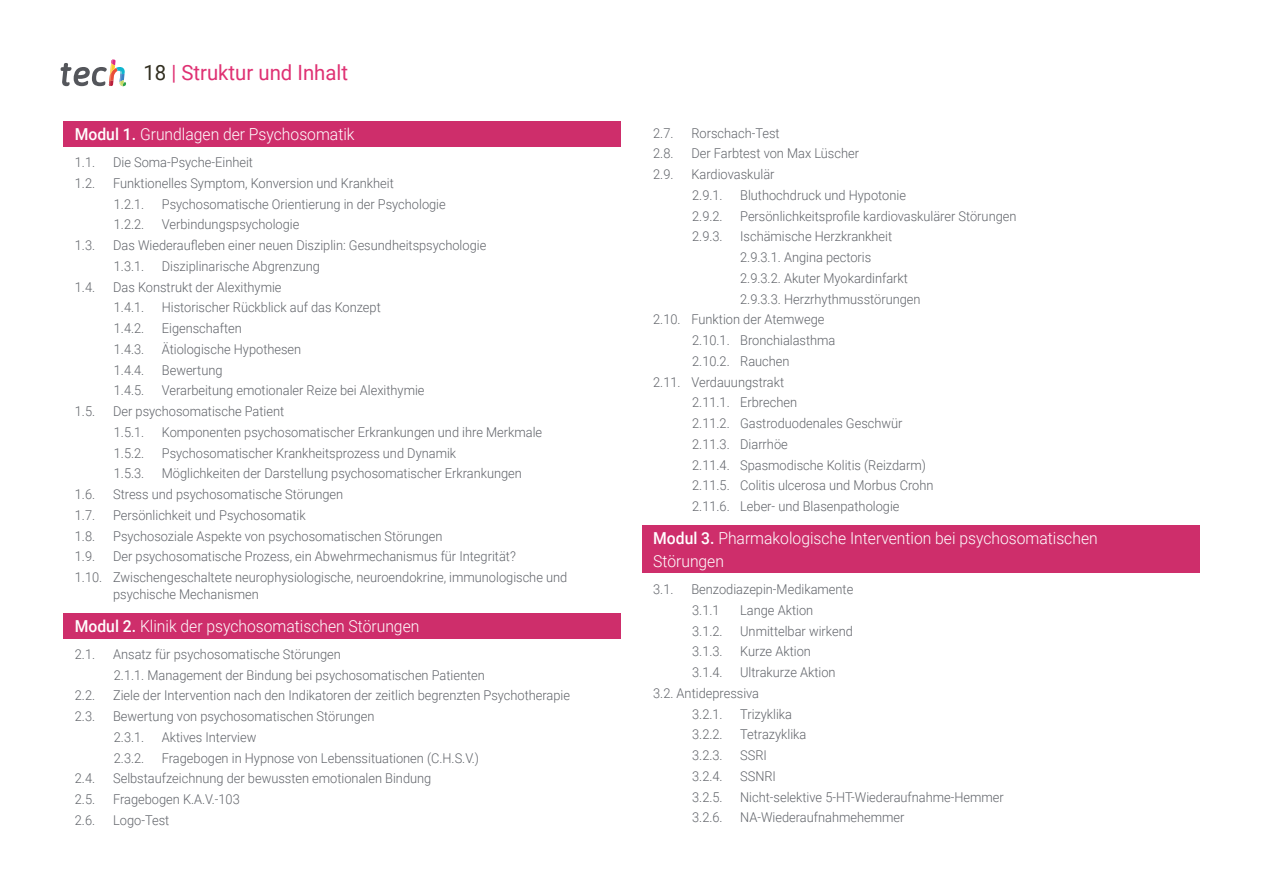
<style>
.page{position:relative;width:1263px;height:893px;background:#fff}
.page>*{position:absolute;margin:0;border:0;box-sizing:border-box;transform-origin:0 0}
.t1{font:21px "Roboto";color:#df3173}
.t2{font:300 16.5px/22.5px "Roboto";color:#fff;scale:.95 1}
.t3{font:300 13.5px/20.7px "Roboto";color:#61646a;scale:.95 1}
.s1{color:#312e20}
.s2{font-weight:500}
</style>
<div class="page">
<svg style="left:61px;top:60px;width:65px;height:27px"></svg>
<div style="left:64px;top:121px;width:557px;height:25px;background:#ce2e6b"></div>
<div style="left:64px;top:613px;width:557px;height:25px;background:#ce2e6b"></div>
<div style="left:642px;top:526px;width:557px;height:47px;background:#ce2e6b"></div>
<h1 class="t1" style="left:144px;top:57px;width:206px"><span class="s1">18</span> | Struktur und Inhalt</h1>
<p class="t2" style="left:75px;top:122px;width:296px"><span class="s2">Modul 1.</span> Grundlagen der Psychosomatik</p>
<p class="t3" style="left:75px;top:151px;width:23px">1.1.</p>
<p class="t3" style="left:113px;top:151px;width:149px">Die Soma-Psyche-Einheit</p>
<p class="t3" style="left:75px;top:172px;width:23px">1.2.</p>
<p class="t3" style="left:113px;top:172px;width:297px">Funktionelles Symptom, Konversion und Krankheit<br>1.2.1.</p>
<p class="t3" style="left:162px;top:193px;width:300px">Psychosomatische Orientierung in der Psychologie</p>
<p class="t3" style="left:114px;top:214px;width:34px">1.2.2.</p>
<p class="t3" style="left:162px;top:214px;width:146px">Verbindungspsychologie</p>
<p class="t3" style="left:75px;top:234px;width:23px">1.3.</p>
<p class="t3" style="left:113px;top:234px;width:394px">Das Wiederaufleben einer neuen Disziplin: Gesundheitspsychologie<br>1.3.1.</p>
<p class="t3" style="left:162px;top:255px;width:168px">Disziplinarische Abgrenzung</p>
<p class="t3" style="left:75px;top:276px;width:23px">1.4.</p>
<p class="t3" style="left:113px;top:276px;width:179px">Das Konstrukt der Alexithymie<br>1.4.1.</p>
<p class="t3" style="left:162px;top:297px;width:232px">Historischer Rückblick auf das Konzept</p>
<p class="t3" style="left:114px;top:317px;width:34px">1.4.2.</p>
<p class="t3" style="left:162px;top:317px;width:86px">Eigenschaften</p>
<p class="t3" style="left:114px;top:338px;width:34px">1.4.3.</p>
<p class="t3" style="left:162px;top:338px;width:148px">Ätiologische Hypothesen</p>
<p class="t3" style="left:114px;top:359px;width:34px">1.4.4.</p>
<p class="t3" style="left:162px;top:359px;width:65px">Bewertung</p>
<p class="t3" style="left:114px;top:380px;width:34px">1.4.5.</p>
<p class="t3" style="left:162px;top:380px;width:278px">Verarbeitung emotionaler Reize bei Alexithymie</p>
<p class="t3" style="left:75px;top:400px;width:23px">1.5.</p>
<p class="t3" style="left:113px;top:400px;width:182px">Der psychosomatische Patient<br>1.5.1.</p>
<p class="t3" style="left:162px;top:421px;width:402px">Komponenten psychosomatischer Erkrankungen und ihre Merkmale</p>
<p class="t3" style="left:114px;top:442px;width:34px">1.5.2.</p>
<p class="t3" style="left:162px;top:442px;width:311px">Psychosomatischer Krankheitsprozess und Dynamik</p>
<p class="t3" style="left:114px;top:463px;width:34px">1.5.3.</p>
<p class="t3" style="left:162px;top:463px;width:380px">Möglichkeiten der Darstellung psychosomatischer Erkrankungen</p>
<p class="t3" style="left:75px;top:483px;width:23px">1.6.</p>
<p class="t3" style="left:113px;top:483px;width:244px">Stress und psychosomatische Störungen</p>
<p class="t3" style="left:75px;top:504px;width:23px">1.7.</p>
<p class="t3" style="left:113px;top:504px;width:204px">Persönlichkeit und Psychosomatik</p>
<p class="t3" style="left:75px;top:525px;width:23px">1.8.</p>
<p class="t3" style="left:113px;top:525px;width:348px">Psychosoziale Aspekte von psychosomatischen Störungen</p>
<p class="t3" style="left:75px;top:546px;width:23px">1.9.</p>
<p class="t3" style="left:75px;top:546px;width:520px;text-indent:38px">Der psychosomatische Prozess, ein Abwehrmechanismus für Integrität?<br>1.10. Zwischengeschaltete neurophysiologische, neuroendokrine, immunologische und</p>
<p class="t3" style="left:113px;top:583px;width:155px">psychische Mechanismen</p>
<p class="t2" style="left:75px;top:614px;width:364px"><span class="s2">Modul 2.</span> Klinik der psychosomatischen Störungen</p>
<p class="t3" style="left:75px;top:643px;width:23px">2.1.</p>
<p class="t3" style="left:113px;top:643px;width:393px">Ansatz für psychosomatische Störungen<br>2.1.1. Management der Bindung bei psychosomatischen Patienten</p>
<p class="t3" style="left:75px;top:685px;width:23px">2.2.</p>
<p class="t3" style="left:113px;top:685px;width:483px">Ziele der Intervention nach den Indikatoren der zeitlich begrenzten Psychotherapie</p>
<p class="t3" style="left:75px;top:705px;width:23px">2.3.</p>
<p class="t3" style="left:113px;top:705px;width:277px">Bewertung von psychosomatischen Störungen<br>2.3.1.</p>
<p class="t3" style="left:162px;top:726px;width:101px">Aktives Interview</p>
<p class="t3" style="left:114px;top:747px;width:34px">2.3.2.</p>
<p class="t3" style="left:162px;top:747px;width:335px">Fragebogen in Hypnose von Lebenssituationen (C.H.S.V.)</p>
<p class="t3" style="left:75px;top:768px;width:23px">2.4.</p>
<p class="t3" style="left:113px;top:768px;width:336px">Selbstaufzeichnung der bewussten emotionalen Bindung</p>
<p class="t3" style="left:75px;top:788px;width:23px">2.5.</p>
<p class="t3" style="left:113px;top:788px;width:135px">Fragebogen K.A.V.-103</p>
<p class="t3" style="left:75px;top:809px;width:23px">2.6.</p>
<p class="t3" style="left:113px;top:809px;width:61px">Logo-Test</p>
<p class="t3" style="left:653px;top:122px;width:23px">2.7.</p>
<p class="t3" style="left:691px;top:122px;width:94px">Rorschach-Test</p>
<p class="t3" style="left:653px;top:143px;width:23px">2.8.</p>
<p class="t3" style="left:691px;top:143px;width:178px">Der Farbtest von Max Lüscher</p>
<p class="t3" style="left:653px;top:164px;width:23px">2.9.</p>
<p class="t3" style="left:691px;top:164px;width:89px">Kardiovaskulär<br>2.9.1.</p>
<p class="t3" style="left:740px;top:184px;width:176px">Bluthochdruck und Hypotonie</p>
<p class="t3" style="left:692px;top:205px;width:34px">2.9.2.</p>
<p class="t3" style="left:740px;top:205px;width:292px">Persönlichkeitsprofile kardiovaskulärer Störungen</p>
<p class="t3" style="left:692px;top:226px;width:34px">2.9.3.</p>
<p class="t3" style="left:740px;top:226px;width:161px">Ischämische Herzkrankheit</p>
<p class="t3" style="left:740px;top:247px;width:139px">2.9.3.1. Angina pectoris</p>
<p class="t3" style="left:740px;top:267px;width:178px">2.9.3.2. Akuter Myokardinfarkt</p>
<p class="t3" style="left:740px;top:288px;width:191px">2.9.3.3. Herzrhythmusstörungen</p>
<p class="t3" style="left:653px;top:309px;width:182px">2.10. Funktion der Atemwege</p>
<p class="t3" style="left:692px;top:330px;width:152px">2.10.1. Bronchialasthma</p>
<p class="t3" style="left:692px;top:350px;width:104px">2.10.2. Rauchen</p>
<p class="t3" style="left:653px;top:371px;width:139px">2.11. Verdauungstrakt</p>
<p class="t3" style="left:692px;top:392px;width:112px">2.11.1. Erbrechen</p>
<p class="t3" style="left:692px;top:413px;width:223px">2.11.2. Gastroduodenales Geschwür</p>
<p class="t3" style="left:692px;top:433px;width:102px">2.11.3. Diarrhöe</p>
<p class="t3" style="left:692px;top:454px;width:247px">2.11.4. Spasmodische Kolitis (Reizdarm)</p>
<p class="t3" style="left:692px;top:475px;width:256px">2.11.5. Colitis ulcerosa und Morbus Crohn</p>
<p class="t3" style="left:692px;top:496px;width:220px">2.11.6. Leber- und Blasenpathologie</p>
<p class="t2" style="left:653px;top:527px;width:469px"><span class="s2">Modul 3.</span> Pharmakologische Intervention bei psychosomatischen<br>Störungen</p>
<p class="t3" style="left:653px;top:578px;width:23px">3.1.</p>
<p class="t3" style="left:691px;top:578px;width:172px">Benzodiazepin-Medikamente<br>3.1.1</p>
<p class="t3" style="left:740px;top:599px;width:78px">Lange Aktion</p>
<p class="t3" style="left:692px;top:620px;width:34px">3.1.2.</p>
<p class="t3" style="left:740px;top:620px;width:120px">Unmittelbar wirkend</p>
<p class="t3" style="left:692px;top:641px;width:34px">3.1.3.</p>
<p class="t3" style="left:740px;top:641px;width:76px">Kurze Aktion</p>
<p class="t3" style="left:692px;top:661px;width:34px">3.1.4.</p>
<p class="t3" style="left:740px;top:661px;width:102px">Ultrakurze Aktion</p>
<p class="t3" style="left:653px;top:682px;width:113px">3.2. Antidepressiva</p>
<p class="t3" style="left:692px;top:703px;width:34px">3.2.1.</p>
<p class="t3" style="left:740px;top:703px;width:56px">Trizyklika</p>
<p class="t3" style="left:692px;top:724px;width:34px">3.2.2.</p>
<p class="t3" style="left:740px;top:724px;width:71px">Tetrazyklika</p>
<p class="t3" style="left:692px;top:744px;width:34px">3.2.3.</p>
<p class="t3" style="left:740px;top:744px;width:30px">SSRI</p>
<p class="t3" style="left:692px;top:765px;width:34px">3.2.4.</p>
<p class="t3" style="left:740px;top:765px;width:39px">SSNRI</p>
<p class="t3" style="left:692px;top:786px;width:34px">3.2.5.</p>
<p class="t3" style="left:740px;top:786px;width:279px">Nicht-selektive 5-HT-Wiederaufnahme-Hemmer</p>
<p class="t3" style="left:692px;top:807px;width:34px">3.2.6.</p>
<p class="t3" style="left:740px;top:807px;width:174px">NA-Wiederaufnahmehemmer</p>
</div>
